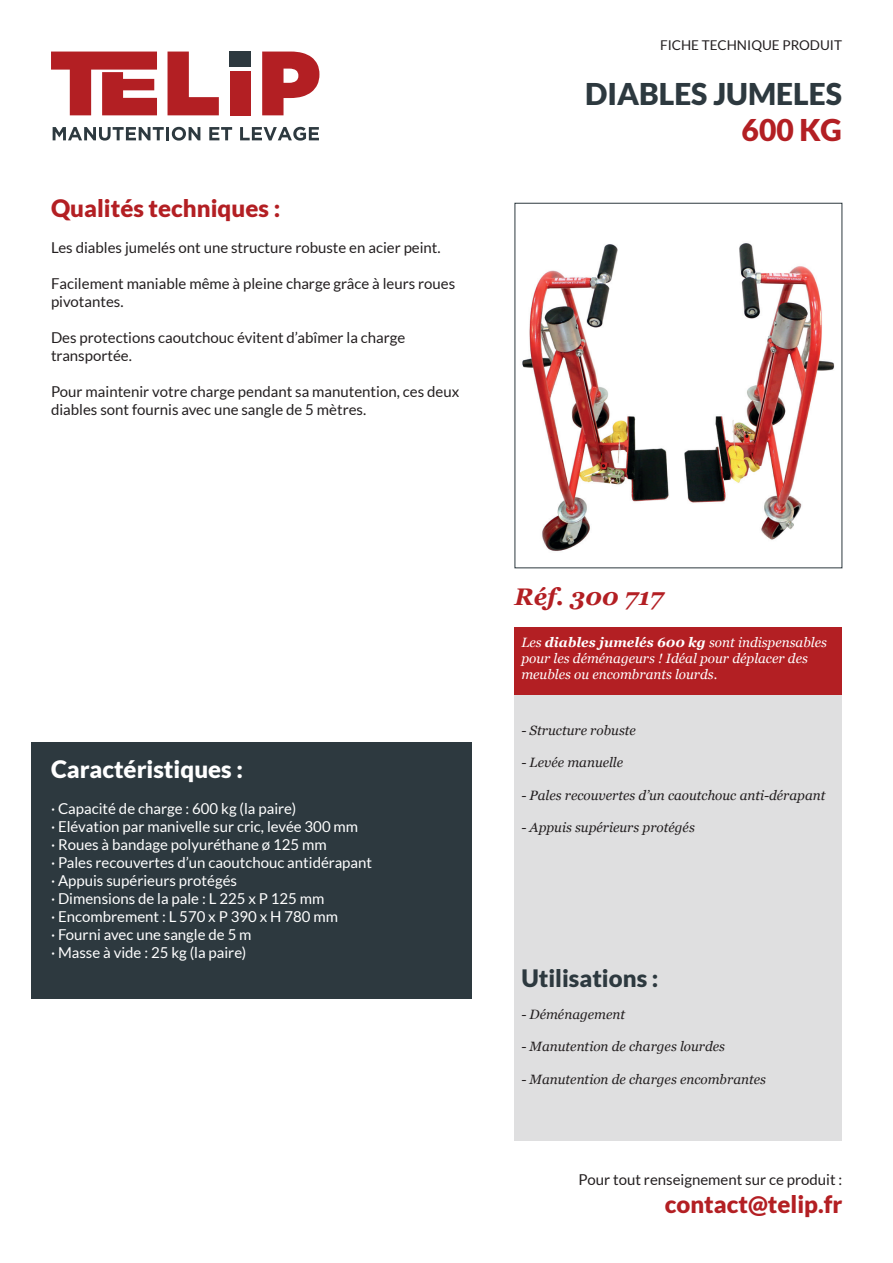
<style>
.page{position:relative;width:893px;height:1263px;background:#fff}
.page>*{position:absolute;margin:0;border:0;box-sizing:border-box;transform-origin:0 0}
.t1{font:900 30px "Lato";color:#2d393f}
.t2{font:900 30px "Lato";color:#b31f23}
.t3{font:900 24px "Lato";color:#b31f23}
.t4{font:900 24px "Lato";color:#fff}
.t5{font:900 24px "Lato";color:#2d393f}
.t6{font:italic 700 24px "Georgia";color:#b31f23}
.t7{font:15px/18px "Lato";color:#231f20}
.t8{font:15px/18px "Lato";color:#fff}
.t9{font:italic 13.5px "Georgia";color:#231f20}
.t10{font:italic 13.5px/16.2px "Georgia";color:#fff}
.t11{font:13.5px "Lato";color:#231f20}
.s1{font-weight:700}
</style>
<div class="page">
<svg style="left:51px;top:52px;width:106px;height:63px"></svg>
<svg style="left:168px;top:52px;width:51px;height:63px"></svg>
<div style="left:230px;top:71px;width:21px;height:44px;background:#b31f23"></div>
<div style="left:230px;top:51px;width:21px;height:15px;background:#2d393f"></div>
<svg style="left:262px;top:52px;width:57px;height:63px"></svg>
<svg style="left:53px;top:127px;width:147px;height:14px"></svg>
<svg style="left:209px;top:127px;width:23px;height:13px"></svg>
<svg style="left:240px;top:127px;width:79px;height:14px"></svg>
<div style="left:514px;top:685px;width:328px;height:456px;background:#dfdfe0"></div>
<div style="left:514px;top:627px;width:328px;height:67px;background:#b31f23"></div>
<div style="left:32px;top:742px;width:440px;height:256px;background:#2d393f"></div>
<img style="left:522px;top:243px;width:313px;height:308px">
<h2 class="t3" style="left:51px;top:194px;width:231px">Qualités techniques :</h2>
<p class="t7" style="left:51px;top:239px;width:391px">Les diables jumelés ont une structure robuste en acier peint.</p>
<p class="t7" style="left:51px;top:275px;width:406px">Facilement maniable même à pleine charge grâce à leurs roues pivotantes.</p>
<p class="t7" style="left:51px;top:329px;width:356px">Des protections caoutchouc évitent d’abîmer la charge transportée.</p>
<p class="t7" style="left:51px;top:383px;width:410px">Pour maintenir votre charge pendant sa manutention, ces deux diables sont fournis avec une sangle de 5 mètres.</p>
<p class="t11" style="left:660px;top:37px;width:183px">FICHE TECHNIQUE PRODUIT</p>
<h1 class="t1" style="left:585px;top:77px;width:258px">DIABLES JUMELES</h1>
<h1 class="t2" style="left:742px;top:113px;width:102px">600 KG</h1>
<h2 class="t4" style="left:51px;top:755px;width:194px">Caractéristiques :</h2>
<p class="t8" style="left:51px;top:800px;width:323px">· Capacité de charge : 600 kg (la paire)<br>· Elévation par manivelle sur cric, levée 300 mm<br>· Roues à bandage polyuréthane ø 125 mm<br>· Pales recouvertes d’un caoutchouc antidérapant · Appuis supérieurs protégés<br>· Dimensions de la pale : L 225 x P 125 mm<br>· Encombrement : L 570 x P 390 x H 780 mm<br>· Fourni avec une sangle de 5 m<br>· Masse à vide : 25 kg (la paire)</p>
<h2 class="t6" style="left:514px;top:581px;width:151px">Réf. 300 717</h2>
<p class="t10" style="left:521px;top:634px;width:307px">Les <span class="s1">diables jumelés 600 kg</span> sont indispensables pour les déménageurs ! Idéal pour déplacer des meubles ou encombrants lourds.</p>
<p class="t9" style="left:521px;top:722px;width:116px">- Structure robuste</p>
<p class="t9" style="left:521px;top:754px;width:103px">- Levée manuelle</p>
<p class="t9" style="left:521px;top:787px;width:306px">- Pales recouvertes d’un caoutchouc anti-dérapant</p>
<p class="t9" style="left:521px;top:819px;width:175px">- Appuis supérieurs protégés</p>
<h2 class="t5" style="left:521px;top:964px;width:139px">Utilisations :</h2>
<p class="t9" style="left:521px;top:1006px;width:105px">- Déménagement</p>
<p class="t9" style="left:521px;top:1038px;width:205px">- Manutention de charges lourdes</p>
<p class="t9" style="left:521px;top:1070px;width:246px">- Manutention de charges encombrantes</p>
<p class="t7" style="left:579px;top:1170px;width:265px">Pour tout renseignement sur ce produit :</p>
<h2 class="t3" style="left:665px;top:1190px;width:179px">contact@telip.fr</h2>
</div>
